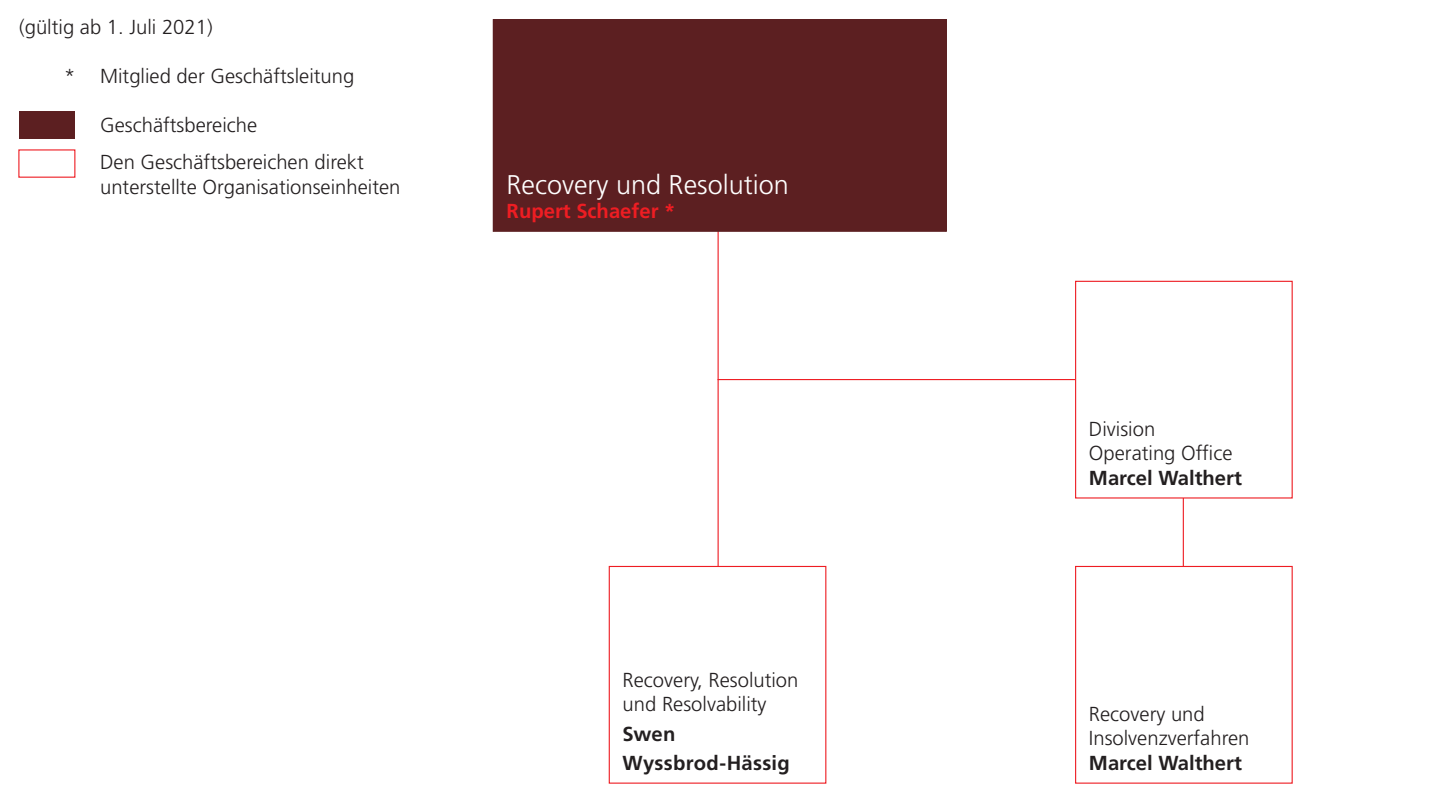
<style>
.page{position:relative;width:1440px;height:804px;background:#fff}
.page>*{position:absolute;margin:0;border:0;box-sizing:border-box;transform-origin:0 0}
.t1{font:300 27px "Frutiger LT Std";color:#fff}
.t2{font:300 20.25px/24.3px "Frutiger LT Std";color:#231f20}
.t3{font:700 20.25px/29.2px "Frutiger LT Std";color:#231f20}
.t4{font:700 20.25px "Frutiger LT Std";color:#ee1d23}
</style>
<div class="page">
<hr style="left:718px;top:218px;width:1px;height:388px;background:#ee1d23">
<hr style="left:718px;top:379px;width:476px;height:1px;background:#ee1d23">
<div style="left:493px;top:20px;width:453px;height:211px;background:#5c1f21"></div>
<div style="left:493px;top:19px;width:454px;height:213px;border:1px solid #5c1f21"></div>
<div style="left:19px;top:112px;width:56px;height:27px;background:#5c1f21"></div>
<div style="left:609px;top:566px;width:217px;height:217px;background:#fff"></div>
<div style="left:609px;top:566px;width:217px;height:217px;border:1px solid #ee1d23"></div>
<hr style="left:1183px;top:380px;width:1px;height:226px;background:#ee1d23">
<div style="left:1076px;top:566px;width:216px;height:217px;background:#fff"></div>
<div style="left:1075px;top:566px;width:218px;height:217px;border:1px solid #ee1d23"></div>
<div style="left:1076px;top:281px;width:216px;height:217px;background:#fff"></div>
<div style="left:1075px;top:281px;width:218px;height:217px;border:1px solid #ee1d23"></div>
<p class="t2" style="left:19px;top:15px;width:195px">(gültig ab 1. Juli 2021)</p>
<p class="t2" style="left:64px;top:64px;width:292px">* Mitglied der Geschäftsleitung</p>
<p class="t2" style="left:100px;top:106px;width:265px;line-height:37.8px">Geschäftsbereiche<br>Den Geschäftsbereichen direkt</p>
<p class="t2" style="left:100px;top:175px;width:302px">unterstellte Organisationseinheiten</p>
<h1 class="t1" style="left:507px;top:169px;width:284px">Recovery und Resolution</h1>
<p class="t4" style="left:507px;top:199px;width:170px">Rupert Schaefer *</p>
<p class="t2" style="left:623px;top:668px;width:177px">Recovery, Resolution und Resolvability</p>
<p class="t3" style="left:623px;top:719px;width:169px">Swen<br>Wyssbrod-Hässig</p>
<p class="t2" style="left:1089px;top:417px;width:145px">Division<br>Operating Office</p>
<p class="t3" style="left:1089px;top:463px;width:155px">Marcel Walthert</p>
<p class="t2" style="left:1089px;top:702px;width:162px">Recovery und<br>Insolvenzverfahren</p>
<p class="t3" style="left:1089px;top:748px;width:155px">Marcel Walthert</p>
</div>
